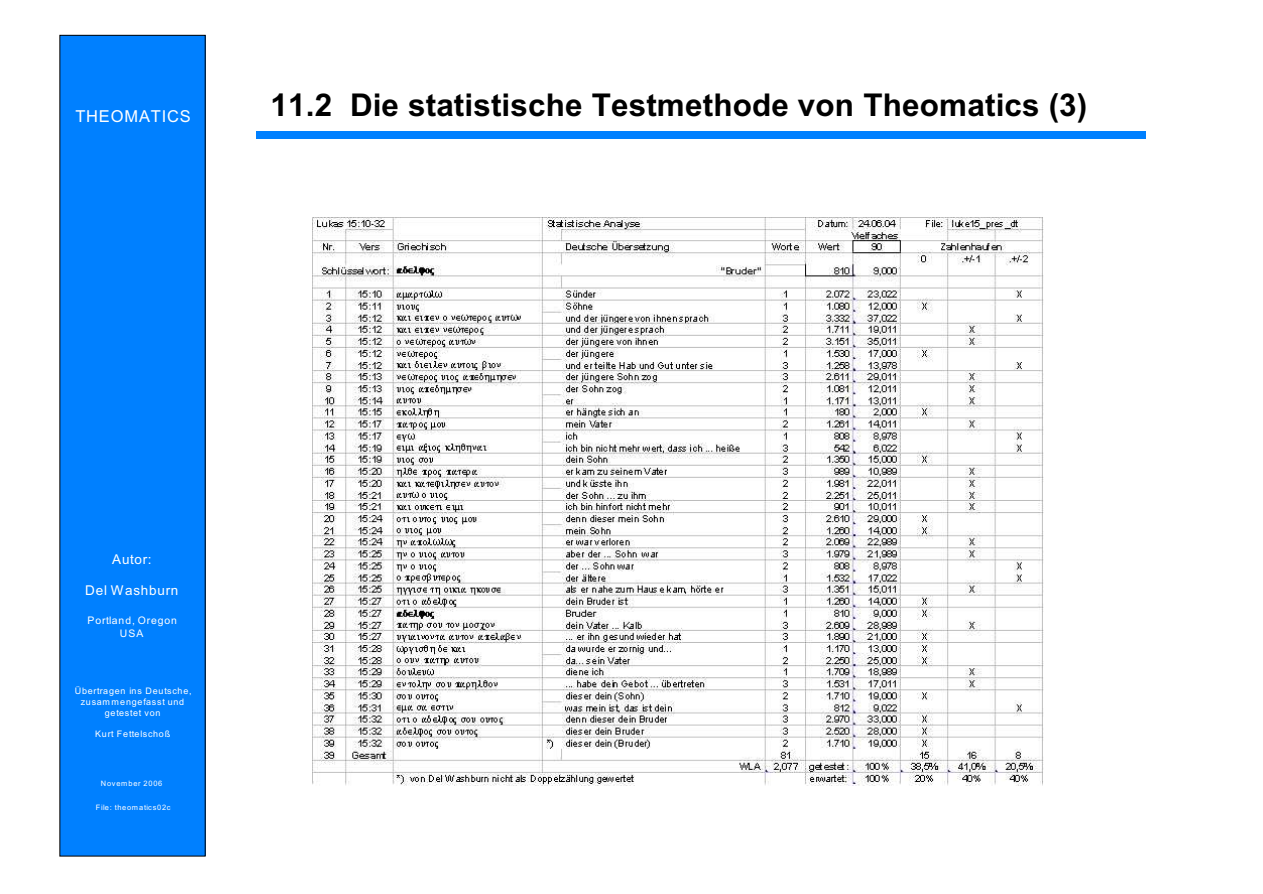
<style>
.page{position:relative;width:1263px;height:894px;background:#fff}
.page>*{position:absolute;margin:0;border:0;box-sizing:border-box;transform-origin:0 0}
.t1{font:700 31.35px "Arial";letter-spacing:.005em;color:#000}
.t2{font:16.5px "Arial";letter-spacing:.055em;color:#fff}
.t3{font:13.5px "Arial";letter-spacing:.055em;color:#fff}
.t4{font:10.5px/12.6px "Arial";letter-spacing:.085em;color:#fff;text-align:center}
.t5{font:9px/10.9px "Arial";letter-spacing:.09em;color:#fff;text-align:center}
.t6{font:7.5px "Arial";letter-spacing:.095em;color:#fff}
</style>
<div class="page">
<div style="left:60px;top:35px;width:145px;height:821px;background:#0080ff"></div>
<div style="left:257px;top:131px;width:889px;height:8px;background:#0080ff"></div>
<img style="left:312px;top:217px;width:731px;height:569px">
<h2 class="t2" style="left:75px;top:110px;width:117px">THEOMATICS</h2>
<h1 class="t1" style="left:271px;top:94px;width:818px">11.2 Die statistische Testmethode von Theomatics (3)</h1>
<h3 class="t3" style="left:112px;top:554px;width:41px">Autor:</h3>
<h3 class="t3" style="left:85px;top:585px;width:95px">Del Washburn</h3>
<p class="t4" style="left:87px;top:615px;width:91px">Portland, Oregon<br>USA</p>
<p class="t5" style="left:75px;top:686px;width:119px">Übertragen ins Deutsche, zusammengefasst und getestet von</p>
<p class="t5" style="left:95px;top:730px;width:77px">Kurt Fettelschoß</p>
<p class="t6" style="left:101px;top:780px;width:63px">November 2006</p>
<p class="t6" style="left:96px;top:805px;width:76px">File: theomatics02c</p>
</div>
